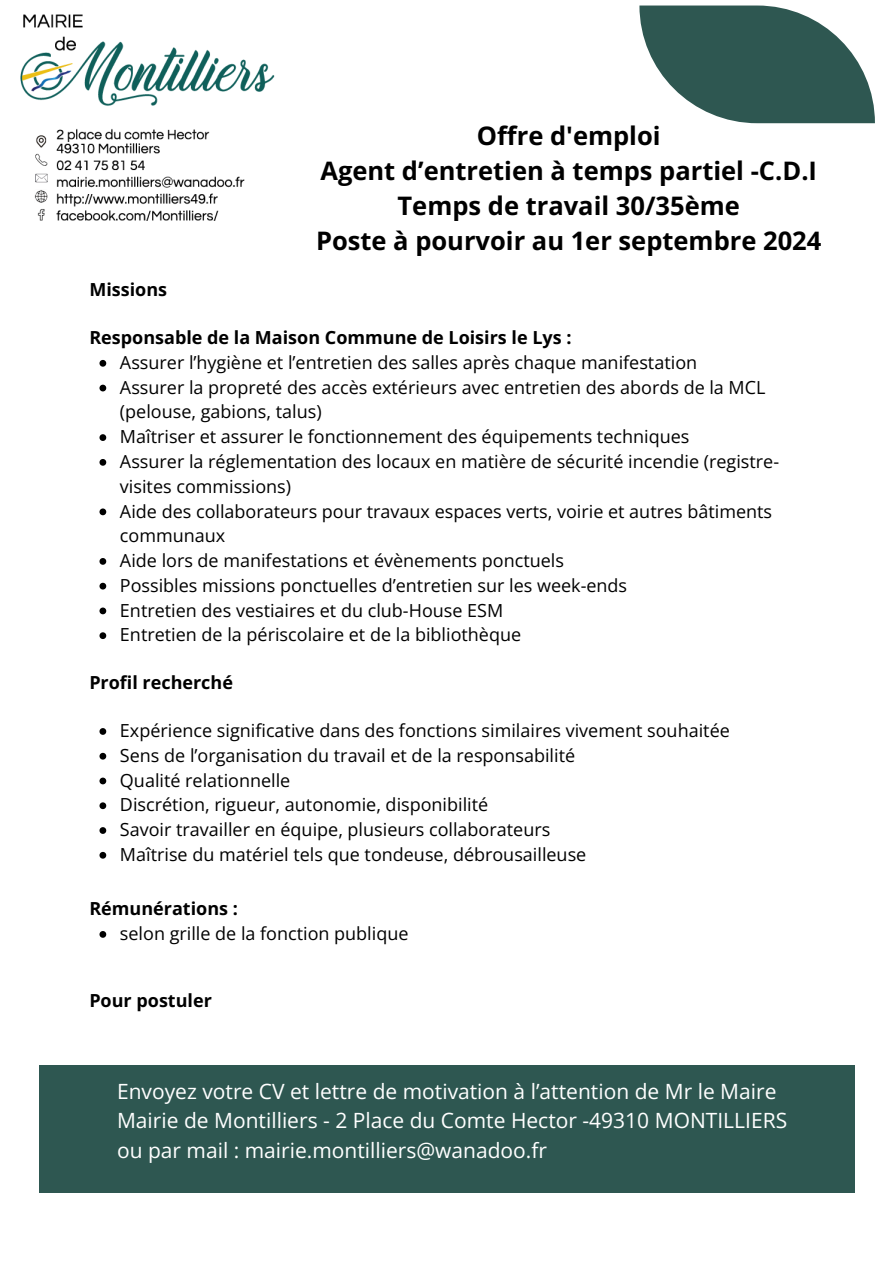
<style>
.page{position:relative;width:894px;height:1264px;background:#fff}
.page>*{position:absolute;margin:0;border:0;box-sizing:border-box;transform-origin:0 0}
.t1{font:700 25.5px/34.8px "Open Sans";color:#000;text-align:center}
.t2{font:21px/29.2px "Open Sans";color:#fff}
.t3{font:18px/24.8px "Open Sans";color:#000}
.t4{font:700 18px "Open Sans";color:#000}
</style>
<div class="page">
<svg style="left:639px;top:6px;width:235px;height:117px"></svg>
<div style="left:39px;top:1065px;width:815px;height:127px;background:#2e5751"></div>
<img style="left:20px;top:14px;width:255px;height:207px">
<svg style="left:99px;top:931px;width:7px;height:6px"></svg>
<svg style="left:99px;top:360px;width:7px;height:6px"></svg>
<svg style="left:99px;top:384px;width:7px;height:7px"></svg>
<svg style="left:99px;top:434px;width:7px;height:7px"></svg>
<svg style="left:99px;top:459px;width:7px;height:6px"></svg>
<svg style="left:99px;top:508px;width:7px;height:7px"></svg>
<svg style="left:99px;top:558px;width:7px;height:6px"></svg>
<svg style="left:99px;top:582px;width:7px;height:7px"></svg>
<svg style="left:99px;top:607px;width:7px;height:7px"></svg>
<svg style="left:99px;top:632px;width:7px;height:7px"></svg>
<svg style="left:99px;top:728px;width:7px;height:6px"></svg>
<svg style="left:99px;top:752px;width:7px;height:7px"></svg>
<svg style="left:99px;top:777px;width:7px;height:7px"></svg>
<svg style="left:99px;top:802px;width:7px;height:7px"></svg>
<svg style="left:99px;top:827px;width:7px;height:6px"></svg>
<svg style="left:99px;top:851px;width:7px;height:7px"></svg>
<h1 class="t4" style="left:89px;top:276px;width:79px">Missions</h1>
<p class="t1" style="left:316px;top:118px;width:506px">Offre d'emploi<br>Agent d’entretien à temps partiel -C.D.I<br>Temps de travail 30/35ème<br>Poste à pourvoir au 1er septembre 2024</p>
<p class="t4" style="left:89px;top:325px;width:483px">Responsable de la Maison Commune de Loisirs le Lys :</p>
<p class="t3" style="left:120px;top:349px;width:578px">Assurer l’hygiène et l’entretien des salles après chaque manifestation</p>
<p class="t3" style="left:120px;top:374px;width:647px">Assurer la propreté des accès extérieurs avec entretien des abords de la MCL (pelouse, gabions, talus)</p>
<p class="t3" style="left:120px;top:424px;width:570px">Maîtriser et assurer le fonctionnement des équipements techniques</p>
<p class="t3" style="left:120px;top:448px;width:660px">Assurer la réglementation des locaux en matière de sécurité incendie (registre&shy;visites commissions)</p>
<p class="t3" style="left:120px;top:498px;width:653px">Aide des collaborateurs pour travaux espaces verts, voirie et autres bâtiments communaux</p>
<p class="t3" style="left:120px;top:547px;width:445px">Aide lors de manifestations et évènements ponctuels</p>
<h3 class="t3" style="left:120px;top:572px;width:508px">Possibles missions ponctuelles d’entretien sur les week-ends</h3>
<p class="t3" style="left:120px;top:597px;width:385px">Entretien des vestiaires et du club-House ESM</p>
<p class="t3" style="left:120px;top:622px;width:402px">Entretien de la périscolaire et de la bibliothèque</p>
<h3 class="t4" style="left:89px;top:670px;width:145px">Profil recherché</h3>
<p class="t3" style="left:120px;top:717px;width:611px">Expérience significative dans des fonctions similaires vivement souhaitée</p>
<p class="t3" style="left:120px;top:742px;width:456px">Sens de l’organisation du travail et de la responsabilité</p>
<p class="t3" style="left:120px;top:767px;width:172px">Qualité relationnelle</p>
<p class="t3" style="left:120px;top:792px;width:370px">Discrétion, rigueur, autonomie, disponibilité</p>
<h3 class="t3" style="left:120px;top:816px;width:431px">Savoir travailler en équipe, plusieurs collaborateurs</h3>
<p class="t3" style="left:120px;top:841px;width:468px">Maîtrise du matériel tels que tondeuse, débrousailleuse</p>
<h3 class="t4" style="left:89px;top:896px;width:150px">Rémunérations :</h3>
<p class="t3" style="left:120px;top:920px;width:290px">selon grille de la fonction publique</p>
<p class="t4" style="left:89px;top:988px;width:124px">Pour postuler</p>
<h3 class="t2" style="left:117px;top:1076px;width:671px">Envoyez votre CV et lettre de motivation à l’attention de Mr le Maire<br>Mairie de Montilliers - 2 Place du Comte Hector -49310 MONTILLIERS ou par mail : mairie.montilliers@wanadoo.fr</h3>
</div>
